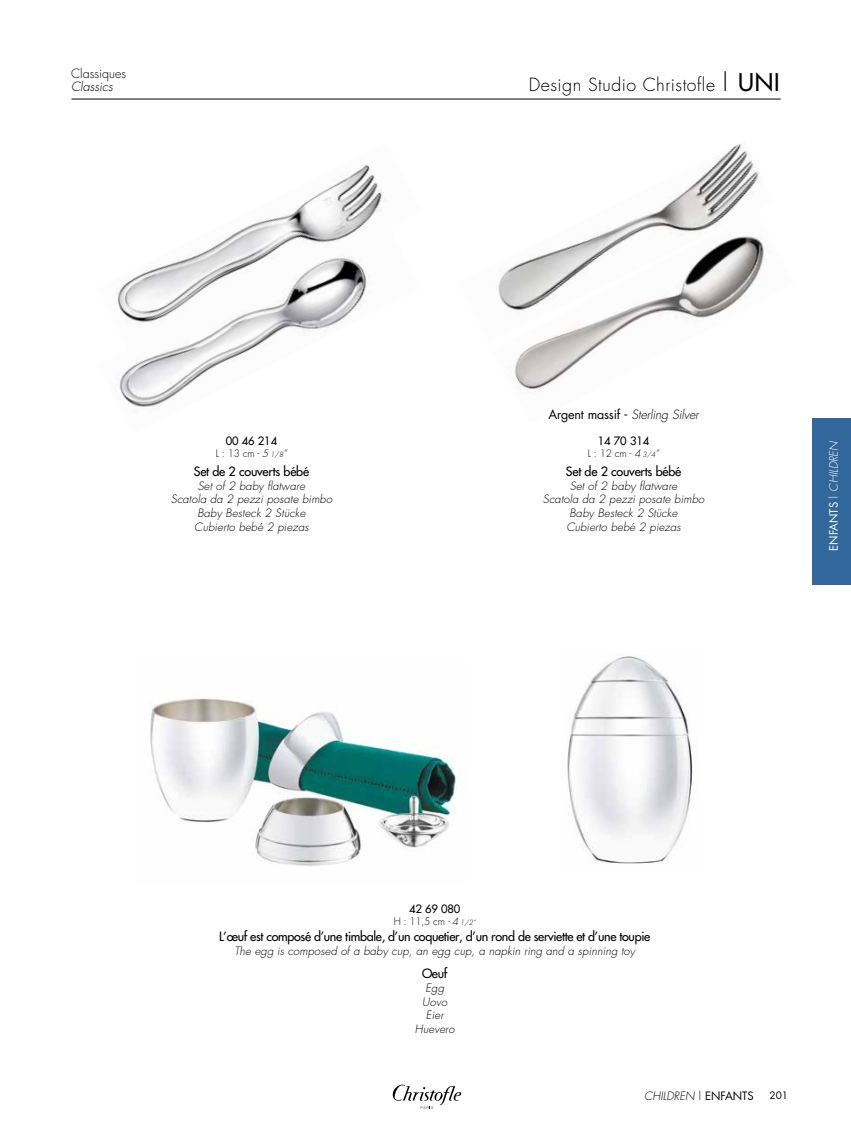
<style>
.page{position:relative;width:851px;height:1134px;background:#fff}
.page>*{position:absolute;margin:0;border:0;box-sizing:border-box;transform-origin:0 0}
.t1{font:300 17.62px "Futura";letter-spacing:.03em;color:#000}
.t2{font:12.5px "Futura";letter-spacing:-.025em;color:#000}
.t3{font:italic 300 12.5px "Futura";letter-spacing:-.015em;color:#000}
.t4{font:300 12.5px "Futura";color:#000}
.t5{font:italic 300 11.25px/13.8px "Futura";letter-spacing:.01em;color:#000;text-align:center}
.t6{font:11.25px "Futura";letter-spacing:-.015em;color:#000}
.t7{font:italic 300 11.25px "Futura";color:#fff}
.t8{font:300 10px "Futura";letter-spacing:-.015em;color:#000}
.t9{font:10px "Futura";color:#000}
.s1{font-style:italic}
.s2{font-style:italic;font-size:7px}
.s3{font-size:24px}
.s4{font-weight:400;font-size:23.75px}
.s5{font-weight:400;font-style:normal}
.s6{font-style:normal}
</style>
<div class="page">
<hr style="left:71px;top:99px;width:709px;height:1px;background:#000">
<svg style="left:392px;top:1085px;width:69px;height:24px"></svg>
<div style="left:811px;top:418px;width:39px;height:167px;background:#32679c"></div>
<img style="left:150px;top:698px;width:310px;height:168px">
<img style="left:512px;top:342px;width:92px;height:51px">
<img style="left:498px;top:144px;width:267px;height:198px">
<img style="left:276px;top:164px;width:110px;height:54px">
<img style="left:116px;top:218px;width:255px;height:190px">
<img style="left:567px;top:655px;width:126px;height:209px">
<p class="t4" style="left:71px;top:65px;width:56px">Classiques</p>
<p class="t3" style="left:71px;top:78px;width:43px">Classics</p>
<p class="t6" style="left:226px;top:434px;width:53px">00 46 214</p>
<p class="t8" style="left:216px;top:447px;width:73px">L : 13 cm - <span class="s1">5</span> <span class="s2">1/8</span><span class="s1">”</span></p>
<p class="t2" style="left:194px;top:463px;width:117px">Set de 2 couverts bébé</p>
<p class="t5" style="left:171px;top:479px;width:163px">Set of 2 baby flatware<br>Scatola da 2 pezzi posate bimbo<br>Baby Besteck 2 Stücke<br>Cubierto bebé 2 piezas</p>
<h1 class="t1" style="left:528px;top:73px;width:252px">Design Studio Christofle <span class="s3">|</span> <span class="s4">UNI</span></h1>
<p class="t3" style="left:548px;top:406px;width:152px"><span class="s5">Argent massif</span> <span class="s5">-</span> Sterling Silver</p>
<p class="t6" style="left:597px;top:434px;width:53px">14 70 314</p>
<p class="t8" style="left:588px;top:447px;width:73px">L : 12 cm - <span class="s1">4</span> <span class="s2">3/4</span><span class="s1">”</span></p>
<p class="t2" style="left:566px;top:463px;width:117px">Set de 2 couverts bébé</p>
<p class="t5" style="left:542px;top:479px;width:163px">Set of 2 baby flatware<br>Scatola da 2 pezzi posate bimbo<br>Baby Besteck 2 Stücke<br>Cubierto bebé 2 piezas</p>
<p class="t7" style="left:826px;top:551px;width:111px;rotate:-90deg"><span class="s5">ENFANTS</span> <span class="s6">|</span> CHILDREN</p>
<p class="t6" style="left:409px;top:901px;width:53px">42 69 080</p>
<p class="t8" style="left:393px;top:915px;width:84px">H : 11,5 cm <span class="s1">- 4</span> <span class="s2">1/2”</span></p>
<p class="t2" style="left:219px;top:928px;width:432px">L’œuf est composé d’une timbale, d’un coquetier, d’un rond de serviette et d’une toupie</p>
<p class="t5" style="left:234px;top:944px;width:402px">The egg is composed of a baby cup, an egg cup, a napkin ring and a spinning toy</p>
<p class="t2" style="left:422px;top:965px;width:27px">Oeuf</p>
<p class="t5" style="left:415px;top:981px;width:41px">Egg<br>Uovo<br>Eier<br>Huevero</p>
<p class="t5" style="left:644px;top:1089px;width:111px">CHILDREN <span class="s6">|</span> <span class="s5">ENFANTS</span></p>
<p class="t9" style="left:769px;top:1089px;width:20px">201</p>
</div>
